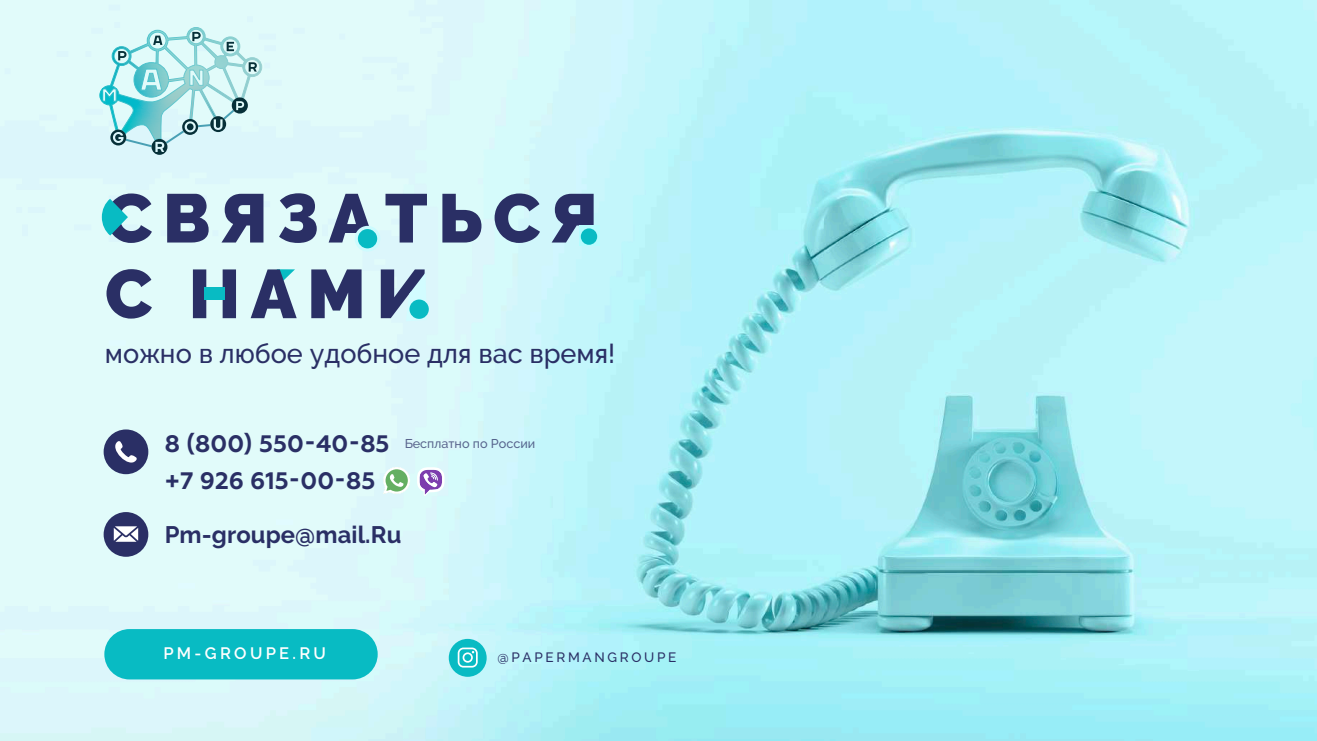
<style>
.page{position:relative;width:1317px;height:741px;background:#fff}
.page>*{position:absolute;margin:0;border:0;box-sizing:border-box;transform-origin:0 0}
.t1{font:900 68.55px/75.6px "Raleway";letter-spacing:.15em;color:#2a2f65}
.t2{font:500 27px "Raleway";color:#2a2f65}
.t3{font:700 23.85px "Raleway";letter-spacing:.005em;color:#2a2f65}
.t4{font:700 23.85px "Geometria";letter-spacing:.005em;color:#2a2f65}
.t5{font:600 16.5px "Raleway";letter-spacing:.2em;color:#fff}
.t6{font:500 13.5px "Raleway";letter-spacing:.2em;color:#2a2f65}
.t7{font:500 12.75px "Raleway";color:#2a2f65}
.s1{font-family:"Geometria";font-weight:700;font-size:23.85px}
</style>
<div class="page">
<img style="left:0;top:0;width:1316px;height:740px">
<svg style="left:277px;top:269px;width:18px;height:18px"></svg>
<svg style="left:100px;top:27px;width:162px;height:129px;background:#b6e3e5"></svg>
<div style="left:104px;top:629px;width:273px;height:50px;background:#08bbc3;border-radius:25px"></div>
<div style="left:579px;top:225px;width:20px;height:20px;background:#b6fcfe"></div>
<div style="left:580px;top:228px;width:17px;height:17px;background:#08bbc3;border-radius:50%"></div>
<svg style="left:102px;top:199px;width:26px;height:36px"></svg>
<div style="left:204px;top:287px;width:21px;height:13px;background:#08bbc3"></div>
<svg style="left:406px;top:272px;width:21px;height:49px"></svg>
<div style="left:409px;top:299px;width:20px;height:20px;background:#08bbc3;border-radius:50%"></div>
<div style="left:354px;top:226px;width:26px;height:25px;background:#cdfbfe;border-radius:50%"></div>
<div style="left:358px;top:229px;width:19px;height:19px;background:#08bbc3;border-radius:50%"></div>
<div style="left:104px;top:429px;width:44px;height:45px;background:#2a2f65;border-radius:50%"></div>
<div style="left:104px;top:512px;width:44px;height:44px;background:#2a2f65;border-radius:50%"></div>
<svg style="left:108px;top:441px;width:29px;height:28px"></svg>
<svg style="left:383px;top:467px;width:27px;height:27px"></svg>
<svg style="left:416px;top:467px;width:29px;height:29px"></svg>
<svg style="left:114px;top:526px;width:24px;height:15px"></svg>
<div style="left:448px;top:638px;width:38px;height:38px;background:#08bbc3;border-radius:50%"></div>
<svg style="left:457px;top:647px;width:20px;height:20px"></svg>
<h1 class="t1" style="left:105px;top:181px;width:494px">СВЯЗАТЬСЯ<br>С НАМИ</h1>
<h2 class="t2" style="left:105px;top:338px;width:512px">можно в любое удобное для вас время!</h2>
<p class="t7" style="left:165px;top:436px;width:372px"><span class="s1">8 (800) 550-40-85</span> Бесплатно по России</p>
<h3 class="t4" style="left:165px;top:466px;width:212px">+7 926 615-00-85</h3>
<h3 class="t3" style="left:165px;top:520px;width:238px">Pm-groupe@mail.Ru</h3>
<p class="t5" style="left:163px;top:644px;width:164px">PM-GROUPE.RU</p>
<p class="t6" style="left:497px;top:648px;width:180px">@PAPERMANGROUPE</p>
</div>
